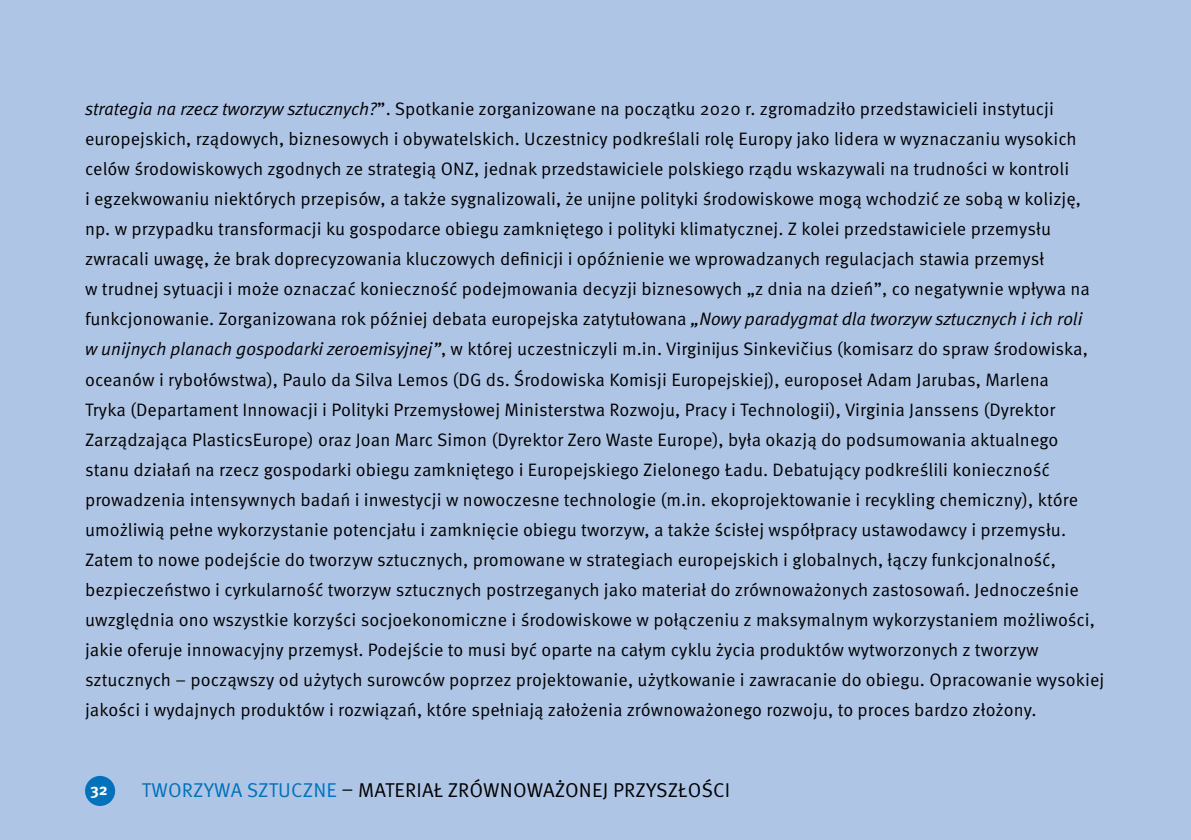
<style>
.page{position:relative;width:1191px;height:840px;background:#fff}
.page>*{position:absolute;margin:0;border:0;box-sizing:border-box;transform-origin:0 0}
.t1{font:20px "Meta Pro";letter-spacing:.01em;color:#000}
.t2{font:18px/30px "Meta Pro";color:#000}
.t3{font:700 16px "Meta Pro";color:#fff}
.s1{font-family:"Meta Normal CE";font-style:italic}
.s2{color:#0071bb}
</style>
<div class="page">
<div style="left:0;top:0;width:1191px;height:839px;background:#afc5e6"></div>
<div style="left:85px;top:775px;width:30px;height:30px;background:#0071bb;border-radius:50%"></div>
<p class="t2" style="left:85px;top:94px;width:1020px"><span class="s1">strategia na rzecz tworzyw sztucznych?</span>”. Spotkanie zorganizowane na początku 2020 r. zgromadziło przedstawicieli instytucji europejskich, rządowych, biznesowych i obywatelskich. Uczestnicy podkreślali rolę Europy jako lidera w wyznaczaniu wysokich celów środowiskowych zgodnych ze strategią ONZ, jednak przedstawiciele polskiego rządu wskazywali na trudności w kontroli<br>i egzekwowaniu niektórych przepisów, a także sygnalizowali, że unijne polityki środowiskowe mogą wchodzić ze sobą w kolizję, np. w przypadku transformacji ku gospodarce obiegu zamkniętego i polityki klimatycznej. Z kolei przedstawiciele przemysłu zwracali uwagę, że brak doprecyzowania kluczowych definicji i opóźnienie we wprowadzanych regulacjach stawia przemysł<br>w trudnej sytuacji i może oznaczać konieczność podejmowania decyzji biznesowych „z dnia na dzień”, co negatywnie wpływa na funkcjonowanie. Zorganizowana rok później debata europejska zatytułowana <span class="s1">„Nowy paradygmat dla tworzyw sztucznych i ich roli<br>w unijnych planach gospodarki zeroemisyjnej”</span>, w której uczestniczyli m.in. Virginijus Sinkevičius (komisarz do spraw środowiska, oceanów i rybołówstwa), Paulo da Silva Lemos (DG ds. Środowiska Komisji Europejskiej), europoseł Adam Jarubas, Marlena<br>Tryka (Departament Innowacji i Polityki Przemysłowej Ministerstwa Rozwoju, Pracy i Technologii), Virginia Janssens (Dyrektor Zarządzająca PlasticsEurope) oraz Joan Marc Simon (Dyrektor Zero Waste Europe), była okazją do podsumowania aktualnego stanu działań na rzecz gospodarki obiegu zamkniętego i Europejskiego Zielonego Ładu. Debatujący podkreślili konieczność prowadzenia intensywnych badań i inwestycji w nowoczesne technologie (m.in. ekoprojektowanie i recykling chemiczny), które umożliwią pełne wykorzystanie potencjału i zamknięcie obiegu tworzyw, a także ścisłej współpracy ustawodawcy i przemysłu.<br>Zatem to nowe podejście do tworzyw sztucznych, promowane w strategiach europejskich i globalnych, łączy funkcjonalność, bezpieczeństwo i cyrkularność tworzyw sztucznych postrzeganych jako materiał do zrównoważonych zastosowań. Jednocześnie uwzględnia ono wszystkie korzyści socjoekonomiczne i środowiskowe w połączeniu z maksymalnym wykorzystaniem możliwości, jakie oferuje innowacyjny przemysł. Podejście to musi być oparte na całym cyklu życia produktów wytworzonych z tworzyw sztucznych – począwszy od użytych surowców poprzez projektowanie, użytkowanie i zawracanie do obiegu. Opracowanie wysokiej jakości i wydajnych produktów i rozwiązań, które spełniają założenia zrównoważonego rozwoju, to proces bardzo złożony.</p>
<p class="t3" style="left:90px;top:778px;width:19px">32</p>
<p class="t1" style="left:142px;top:777px;width:590px"><span class="s2">TWORZYWA SZTUCZNE</span> – MATERIAŁ ZRÓWNOWAŻONEJ PRZYSZŁOŚCI</p>
</div>
